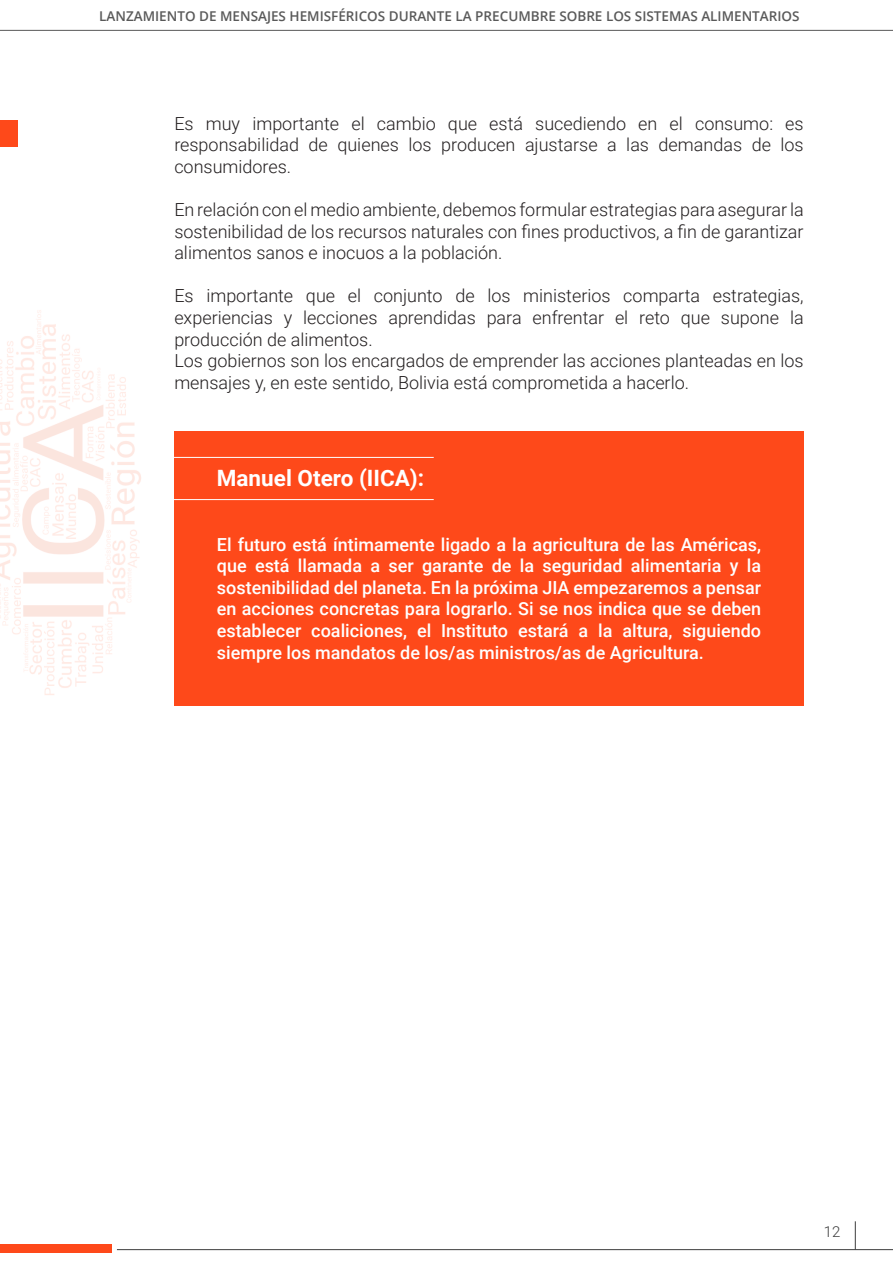
<style>
.page{position:relative;width:893px;height:1263px;background:#fff}
.page>*{position:absolute;margin:0;border:0;box-sizing:border-box;transform-origin:0 0}
.titulo_autor{font:700 22.5px "Roboto";color:#fff}
.t1{font:300 18px/21.6px "Roboto";color:#231f20;text-align:justify}
.t2{font:500 18px/21.6px "Roboto";color:#fff;text-align:justify}
.t3{font:300 15px "Roboto";color:#3d3d3d}
.t4{font:600 13.5px "Open Sans";color:#595959}
</style>
<div class="page">
<svg style="left:855px;top:1221px;width:1px;height:28px"></svg>
<hr style="left:117px;top:1249px;width:776px;height:1px;background:#3d3d3d">
<div style="left:0;top:1245px;width:112px;height:8px;background:#fe491a"></div>
<hr style="left:0;top:30px;width:893px;height:1px;background:#595959">
<div style="left:0;top:120px;width:18px;height:27px;background:#fe491a"></div>
<div style="left:174px;top:431px;width:630px;height:274px;background:#fe491a"></div>
<hr style="left:0;top:457px;width:434px;height:1px;background:#fff">
<hr style="left:0;top:499px;width:434px;height:1px;background:#fff">
<img style="left:0;top:310px;width:141px;height:385px">
<div style="left:136px;top:487px;width:17px;height:42px;background:#fff"></div>
<div style="left:136px;top:426px;width:17px;height:42px;background:#fff"></div>
<p class="t4" style="left:99px;top:7px;width:702px">LANZAMIENTO DE MENSAJES HEMISFÉRICOS DURANTE LA PRECUMBRE SOBRE LOS SISTEMAS ALIMENTARIOS</p>
<p class="t1" style="left:174px;top:112px;width:631px">Es muy importante el cambio que está sucediendo en el consumo: es responsabilidad de quienes los producen ajustarse a las demandas de los consumidores.</p>
<p class="t1" style="left:174px;top:198px;width:631px">En relación con el medio ambiente, debemos formular estrategias para asegurar la sostenibilidad de los recursos naturales con fines productivos, a fin de garantizar alimentos sanos e inocuos a la población.</p>
<p class="t1" style="left:174px;top:285px;width:631px">Es importante que el conjunto de los ministerios comparta estrategias, experiencias y lecciones aprendidas para enfrentar el reto que supone la producción de alimentos.</p>
<p class="t1" style="left:174px;top:349px;width:631px">Los gobiernos son los encargados de emprender las acciones planteadas en los mensajes y, en este sentido, Bolivia está comprometida a hacerlo.</p>
<p class="titulo_autor" style="left:217px;top:462px;width:209px">Manuel Otero (IICA):</p>
<p class="t2" style="left:217px;top:533px;width:546px">El futuro está íntimamente ligado a la agricultura de las Américas, que está llamada a ser garante de la seguridad alimentaria y la sostenibilidad del planeta. En la próxima JIA empezaremos a pensar en acciones concretas para lograrlo. Si se nos indica que se deben establecer coaliciones, el Instituto estará a la altura, siguiendo siempre los mandatos de los/as ministros/as de Agricultura.</p>
<p class="t3" style="left:824px;top:1221px;width:18px">12</p>
</div>
